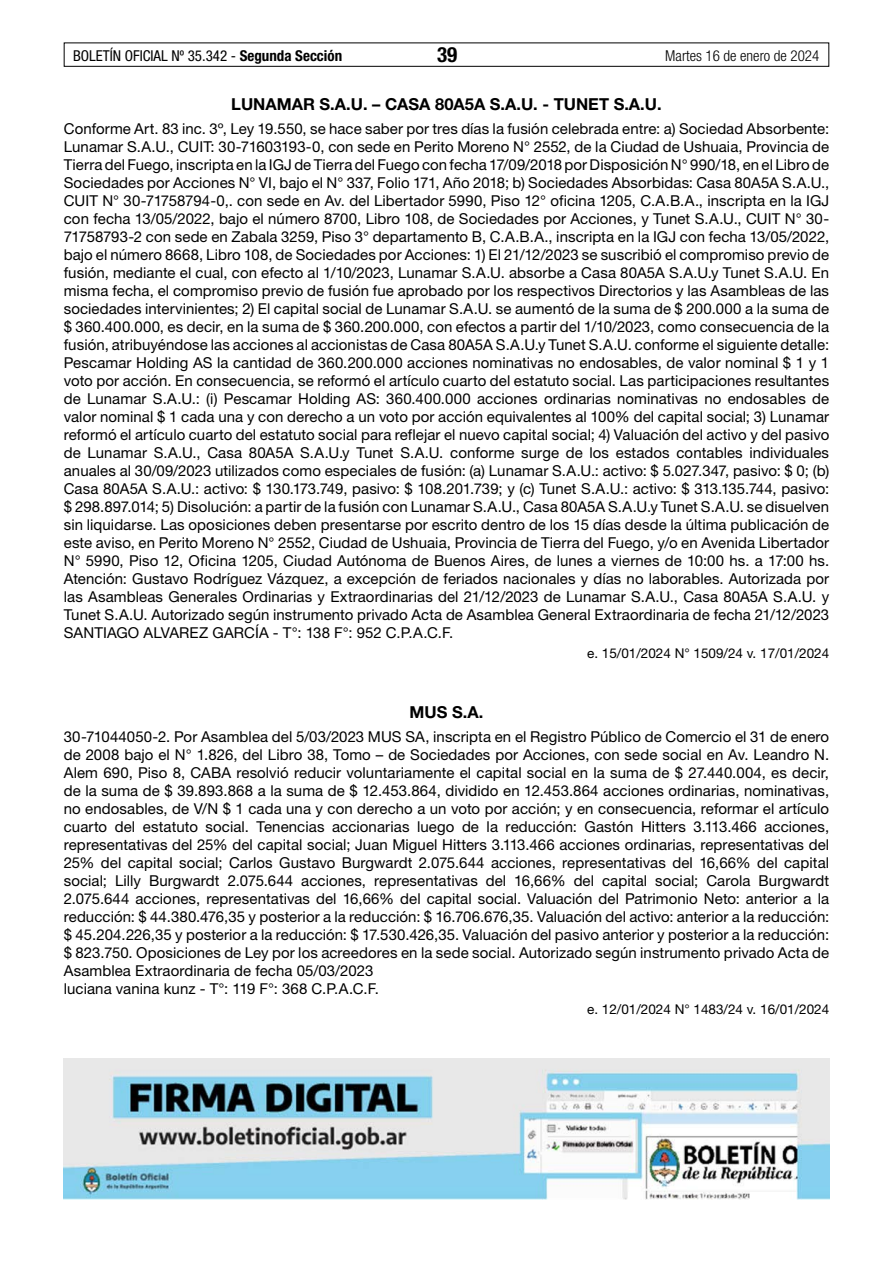
<style>
.page{position:relative;width:893px;height:1263px;background:#fff}
.page>*{position:absolute;margin:0;border:0;box-sizing:border-box;transform-origin:0 0}
.t1{font:700 condensed 21px "Helvetica Neue LT Std";color:#000}
.t2{font:700 16.5px "Helvetica Neue LT Std";color:#000}
.t3{font:15px/18px "Helvetica Neue LT Std";letter-spacing:.005em;color:#000;text-align:justify}
.t4{font:condensed 15px "Helvetica Neue LT Std";color:#000}
.t5{font:300 condensed 15px "Helvetica Neue LT Std";color:#000}
.t6{font:13.5px "Helvetica Neue LT Std";color:#000}
.s1{font-weight:700}
</style>
<div class="page">
<div style="left:64px;top:43px;width:765px;height:24px;border:1px solid #000"></div>
<img style="left:64px;top:1059px;width:765px;height:140px">
<p class="t4" style="left:73px;top:47px;width:271px">BOLETÍN OFICIAL Nº 35.342 - <span class="s1">Segunda Sección</span></p>
<h1 class="t1" style="left:437px;top:42px;width:22px">39</h1>
<p class="t5" style="left:665px;top:47px;width:155px">Martes 16 de enero de 2024</p>
<p class="t2" style="left:231px;top:93px;width:432px">LUNAMAR S.A.U. – CASA 80A5A S.A.U. - TUNET S.A.U.</p>
<p class="t3" style="left:64px;top:119px;width:767px">Conforme Art. 83 inc. 3º, Ley 19.550, se hace saber por tres días la fusión celebrada entre: a) Sociedad Absorbente:<br>Lunamar S.A.U., CUIT: 30-71603193-0, con sede en Perito Moreno N° 2552, de la Ciudad de Ushuaia, Provincia de Tierra del Fuego, inscripta en la IGJ de Tierra del Fuego con fecha 17/09/2018 por Disposición N° 990/18, en el Libro de Sociedades por Acciones N° VI, bajo el N° 337, Folio 171, Año 2018; b) Sociedades Absorbidas: Casa 80A5A S.A.U., CUIT N° 30-71758794-0,. con sede en Av. del Libertador 5990, Piso 12° oficina 1205, C.A.B.A., inscripta en la IGJ con fecha 13/05/2022, bajo el número 8700, Libro 108, de Sociedades por Acciones, y Tunet S.A.U., CUIT N° 30- 71758793-2 con sede en Zabala 3259, Piso 3° departamento B, C.A.B.A., inscripta en la IGJ con fecha 13/05/2022, bajo el número 8668, Libro 108, de Sociedades por Acciones: 1) El 21/12/2023 se suscribió el compromiso previo de fusión, mediante el cual, con efecto al 1/10/2023, Lunamar S.A.U. absorbe a Casa 80A5A S.A.U.y Tunet S.A.U. En misma fecha, el compromiso previo de fusión fue aprobado por los respectivos Directorios y las Asambleas de las sociedades intervinientes; 2) El capital social de Lunamar S.A.U. se aumentó de la suma de $ 200.000 a la suma de $ 360.400.000, es decir, en la suma de $ 360.200.000, con efectos a partir del 1/10/2023, como consecuencia de la fusión, atribuyéndose las acciones al accionistas de Casa 80A5A S.A.U.y Tunet S.A.U. conforme el siguiente detalle:<br>Pescamar Holding AS la cantidad de 360.200.000 acciones nominativas no endosables, de valor nominal $ 1 y 1 voto por acción. En consecuencia, se reformó el artículo cuarto del estatuto social. Las participaciones resultantes de Lunamar S.A.U.: (i) Pescamar Holding AS: 360.400.000 acciones ordinarias nominativas no endosables de valor nominal $ 1 cada una y con derecho a un voto por acción equivalentes al 100% del capital social; 3) Lunamar reformó el artículo cuarto del estatuto social para reflejar el nuevo capital social; 4) Valuación del activo y del pasivo de Lunamar S.A.U., Casa 80A5A S.A.U.y Tunet S.A.U. conforme surge de los estados contables individuales anuales al 30/09/2023 utilizados como especiales de fusión: (a) Lunamar S.A.U.: activo: $ 5.027.347, pasivo: $ 0; (b)<br>Casa 80A5A S.A.U.: activo: $ 130.173.749, pasivo: $ 108.201.739; y (c) Tunet S.A.U.: activo: $ 313.135.744, pasivo: $ 298.897.014; 5) Disolución: a partir de la fusión con Lunamar S.A.U., Casa 80A5A S.A.U.y Tunet S.A.U. se disuelven sin liquidarse. Las oposiciones deben presentarse por escrito dentro de los 15 días desde la última publicación de este aviso, en Perito Moreno N° 2552, Ciudad de Ushuaia, Provincia de Tierra del Fuego, y/o en Avenida Libertador N° 5990, Piso 12, Oficina 1205, Ciudad Autónoma de Buenos Aires, de lunes a viernes de 10:00 hs. a 17:00 hs.<br>Atención: Gustavo Rodríguez Vázquez, a excepción de feriados nacionales y días no laborables. Autorizada por las Asambleas Generales Ordinarias y Extraordinarias del 21/12/2023 de Lunamar S.A.U., Casa 80A5A S.A.U. y Tunet S.A.U. Autorizado según instrumento privado Acta de Asamblea General Extraordinaria de fecha 21/12/2023<br>SANTIAGO ALVAREZ GARCÍA - T°: 138 F°: 952 C.P.A.C.F.</p>
<p class="t6" style="left:587px;top:645px;width:244px">e. 15/01/2024 N° 1509/24 v. 17/01/2024</p>
<p class="t2" style="left:410px;top:702px;width:75px">MUS S.A.</p>
<p class="t3" style="left:64px;top:728px;width:767px;text-align:left">30-71044050-2. Por Asamblea del 5/03/2023 MUS SA, inscripta en el Registro Público de Comercio el 31 de enero de 2008 bajo el N° 1.826, del Libro 38, Tomo – de Sociedades por Acciones, con sede social en Av. Leandro N.<br>Alem 690, Piso 8, CABA resolvió reducir voluntariamente el capital social en la suma de $ 27.440.004, es decir, de la suma de $ 39.893.868 a la suma de $ 12.453.864, dividido en 12.453.864 acciones ordinarias, nominativas, no endosables, de V/N $ 1 cada una y con derecho a un voto por acción; y en consecuencia, reformar el artículo cuarto del estatuto social. Tenencias accionarias luego de la reducción: Gastón Hitters 3.113.466 acciones, representativas del 25% del capital social; Juan Miguel Hitters 3.113.466 acciones ordinarias, representativas del 25% del capital social; Carlos Gustavo Burgwardt 2.075.644 acciones, representativas del 16,66% del capital social; Lilly Burgwardt 2.075.644 acciones, representativas del 16,66% del capital social; Carola Burgwardt 2.075.644 acciones, representativas del 16,66% del capital social. Valuación del Patrimonio Neto: anterior a la reducción: $ 44.380.476,35 y posterior a la reducción: $ 16.706.676,35. Valuación del activo: anterior a la reducción: $ 45.204.226,35 y posterior a la reducción: $ 17.530.426,35. Valuación del pasivo anterior y posterior a la reducción: $ 823.750. Oposiciones de Ley por los acreedores en la sede social. Autorizado según instrumento privado Acta de Asamblea Extraordinaria de fecha 05/03/2023<br>luciana vanina kunz - T°: 119 F°: 368 C.P.A.C.F.</p>
<p class="t6" style="left:587px;top:1001px;width:244px">e. 12/01/2024 N° 1483/24 v. 16/01/2024</p>
</div>
